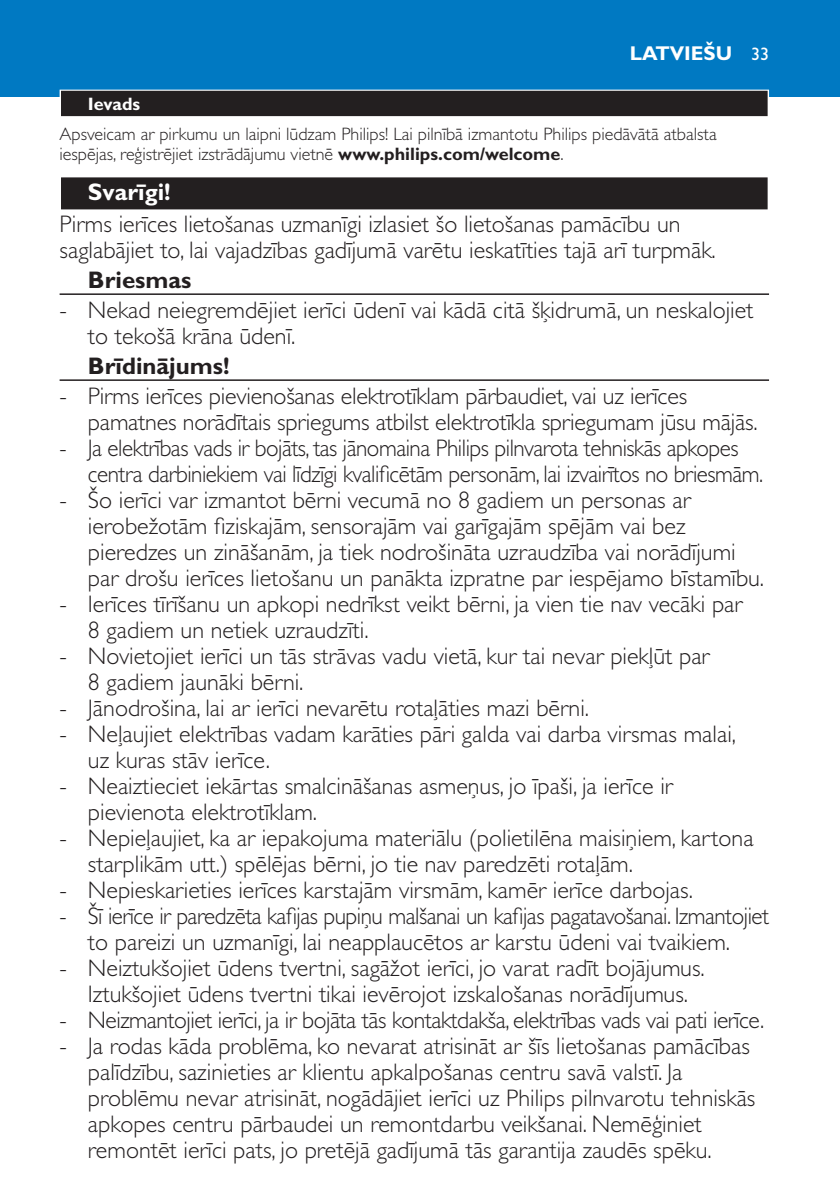
<style>
.page{position:relative;width:840px;height:1191px;background:#fff}
.page>*{position:absolute;margin:0;border:0;box-sizing:border-box;transform-origin:0 0}
.t1{font:24px/26px "Gill Sans Alt One WGL Light";color:#231f20}
.t2{font:24px/26px "Gill Sans Alt One WGL Light";letter-spacing:-.02em;color:#231f20;scale:.96 1}
.t3{font:24px "Gill Sans Alt One WGL Light";letter-spacing:-.02em;color:#231f20}
.t4{font:700 24px "Gill Sans Alt One WGL";color:#231f20}
.t5{font:700 24px "Gill Sans Alt One WGL";color:#fff}
.t6{font:700 20px "Gill Sans Alt One WGL";color:#fff}
.t7{font:18px/20px "Gill Sans Alt One WGL Light";color:#231f20}
.t8{font:700 18px "Gill Sans Alt One WGL";color:#fff}
.t9{font:18px "Gill Sans Alt One WGL";color:#fff}
.s1{font-family:"Gill Sans Alt One WGL";font-weight:700}
</style>
<div class="page">
<div style="left:0;top:0;width:839px;height:96px;background:#0079c2"></div>
<div style="left:60px;top:90px;width:708px;height:28px;background:#e4e3e3"></div>
<div style="left:61px;top:91px;width:706px;height:25px;background:#231f20"></div>
<div style="left:60px;top:176px;width:708px;height:35px;background:#a3a1a2"></div>
<div style="left:61px;top:177px;width:706px;height:32px;background:#231f20"></div>
<hr style="left:60px;top:293px;width:708px;height:2px;background:#231f20">
<hr style="left:60px;top:379px;width:708px;height:2px;background:#231f20">
<p class="t6" style="left:629px;top:40px;width:104px">LATVIEŠU</p>
<p class="t9" style="left:750px;top:42px;width:19px">33</p>
<p class="t8" style="left:88px;top:92px;width:54px">Ievads</p>
<p class="t7" style="left:60px;top:124px;width:658px">Apsveicam ar pirkumu un laipni lūdzam Philips! Lai pilnībā izmantotu Philips piedāvātā atbalsta iespējas, reģistrējiet izstrādājumu vietnē <span class="s1">www.philips.com/welcome</span>.</p>
<p class="t5" style="left:88px;top:176px;width:84px">Svarīgi!</p>
<p class="t1" style="left:60px;top:211px;width:657px">Pirms ierīces lietošanas uzmanīgi izlasiet šo lietošanas pamācību un saglabājiet to, lai vajadzības gadījumā varētu ieskatīties tajā arī turpmāk.</p>
<p class="t4" style="left:88px;top:263px;width:105px">Briesmas</p>
<p class="t1" style="left:88px;top:297px;width:666px;text-indent:-28px">- Nekad neiegremdējiet ierīci ūdenī vai kādā citā šķidrumā, un neskalojiet to tekošā krāna ūdenī.</p>
<p class="t4" style="left:88px;top:349px;width:143px">Brīdinājums!</p>
<p class="t1" style="left:88px;top:383px;width:670px;text-indent:-28px">- Pirms ierīces pievienošanas elektrotīklam pārbaudiet, vai uz ierīces pamatnes norādītais spriegums atbilst elektrotīkla spriegumam jūsu mājās.</p>
<p class="t2" style="left:88px;top:435px;width:704px;text-indent:-28px">- Ja elektrības vads ir bojāts, tas jānomaina Philips pilnvarota tehniskās apkopes centra darbiniekiem vai līdzīgi kvalificētām personām, lai izvairītos no briesmām.</p>
<p class="t1" style="left:88px;top:487px;width:677px;text-indent:-28px">- Šo ierīci var izmantot bērni vecumā no 8 gadiem un personas ar ierobežotām fiziskajām, sensorajām vai garīgajām spējām vai bez pieredzes un zināšanām, ja tiek nodrošināta uzraudzība vai norādījumi par drošu ierīces lietošanu un panākta izpratne par iespējamo bīstamību.</p>
<p class="t1" style="left:88px;top:591px;width:655px;text-indent:-28px">- Ierīces tīrīšanu un apkopi nedrīkst veikt bērni, ja vien tie nav vecāki par<br>8 gadiem un netiek uzraudzīti.</p>
<p class="t1" style="left:88px;top:643px;width:622px;text-indent:-28px">- Novietojiet ierīci un tās strāvas vadu vietā, kur tai nevar piekļūt par<br>8 gadiem jaunāki bērni.</p>
<p class="t1" style="left:60px;top:695px;width:530px">- Jānodrošina, lai ar ierīci nevarētu rotaļāties mazi bērni.</p>
<p class="t1" style="left:88px;top:721px;width:649px;text-indent:-28px">- Neļaujiet elektrības vadam karāties pāri galda vai darba virsmas malai, uz kuras stāv ierīce.</p>
<p class="t1" style="left:88px;top:773px;width:586px;text-indent:-28px">- Neaiztieciet iekārtas smalcināšanas asmeņus, jo īpaši, ja ierīce ir pievienota elektrotīklam.</p>
<p class="t1" style="left:88px;top:825px;width:666px;text-indent:-28px">- Nepieļaujiet, ka ar iepakojuma materiālu (polietilēna maisiņiem, kartona starplikām utt.) spēlējas bērni, jo tie nav paredzēti rotaļām.</p>
<p class="t1" style="left:60px;top:877px;width:634px">- Nepieskarieties ierīces karstajām virsmām, kamēr ierīce darbojas.</p>
<p class="t2" style="left:60px;top:903px;width:740px;text-align:center">- Šī ierīce ir paredzēta kafijas pupiņu malšanai un kafijas pagatavošanai. Izmantojiet to pareizi un uzmanīgi, lai neapplaucētos ar karstu ūdeni vai tvaikiem.</p>
<p class="t1" style="left:60px;top:955px;width:646px;text-align:center">- Neiztukšojiet ūdens tvertni, sagāžot ierīci, jo varat radīt bojājumus.<br>Iztukšojiet ūdens tvertni tikai ievērojot izskalošanas norādījumus.</p>
<p class="t3" style="left:60px;top:1004px;width:705px">- Neizmantojiet ierīci, ja ir bojāta tās kontaktdakša, elektrības vads vai pati ierīce.</p>
<p class="t1" style="left:88px;top:1033px;width:668px;text-indent:-28px">- Ja rodas kāda problēma, ko nevarat atrisināt ar šīs lietošanas pamācības palīdzību, sazinieties ar klientu apkalpošanas centru savā valstī. Ja problēmu nevar atrisināt, nogādājiet ierīci uz Philips pilnvarotu tehniskās apkopes centru pārbaudei un remontdarbu veikšanai. Nemēģiniet remontēt ierīci pats, jo pretējā gadījumā tās garantija zaudēs spēku.</p>
</div>
